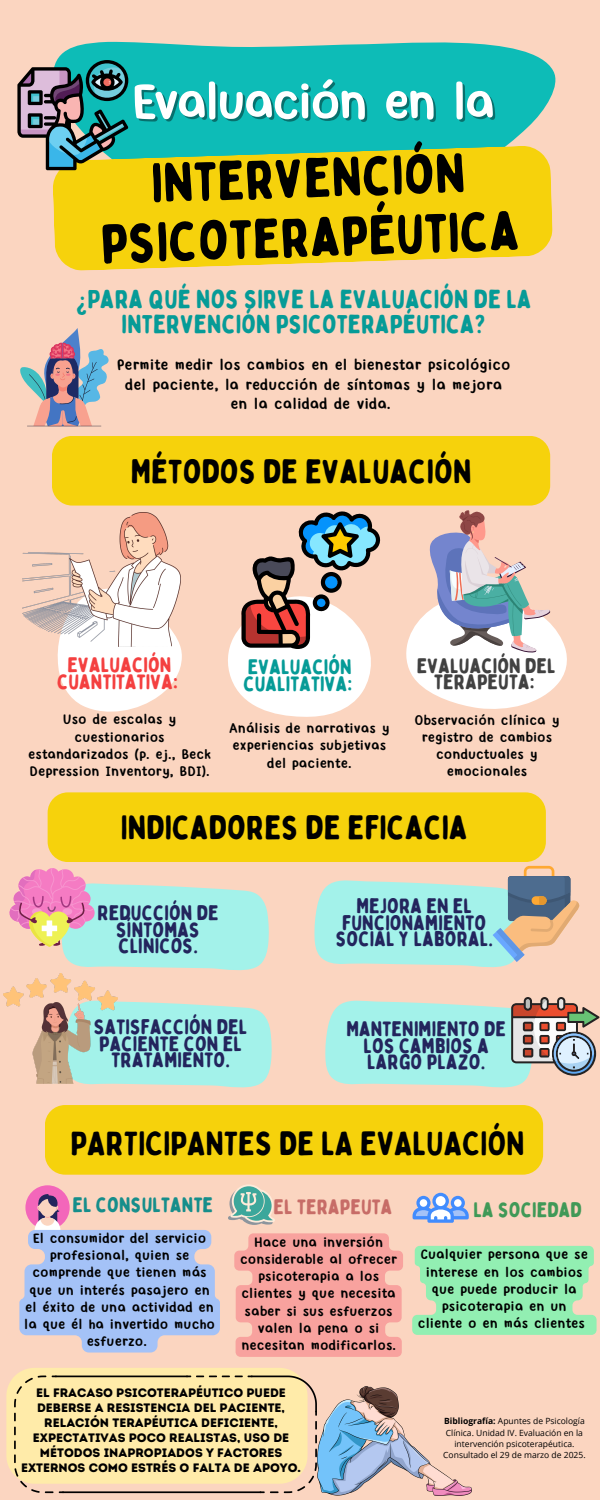
<style>
.page{position:relative;width:600px;height:1500px;background:#fbd5c0}
.page>*{position:absolute;margin:0;border:0;box-sizing:border-box;transform-origin:0 0}
.t1{font:54.9px/59.2px "Bobby Jones Soft";color:#000;text-align:center}
.t2{font:700 53px "Yvesyvesdrawing";letter-spacing:-.06em;color:#fff}
.t3{font:33.7px "Bobby Jones Soft";color:#000}
.t4{font:26px/24.8px "Bobby Jones Soft";color:#069b97;text-align:center}
.t5{font:21px/16.5px "Bobby Jones Soft";color:#23255d;text-align:center}
.t6{font:21px/16.5px "Bobby Jones Soft";color:#414141;text-align:center}
.t7{font:21px/16.5px "Bobby Jones Soft";color:#f44040;text-align:center}
.t8{font:21px/16.5px "Bobby Jones Soft";color:#069b97}
.t9{font:21px "Bobby Jones Soft";color:#168e8b}
.t10{font:21px "Bobby Jones Soft";color:#c76c67}
.t11{font:21px "Bobby Jones Soft";color:#409957}
.t12{font:700 15.9px/19.5px "Yvesyvesdrawing";color:#000;text-align:center}
.t13{font:700 14.4px/17.2px "Yvesyvesdrawing";color:#000;text-align:center}
.t14{font:12.2px/15px "Intro Rust Base";color:#000;text-align:center}
.t15{font:8.5px/11.4px "Open Sans";color:#000;text-align:center}
.s1{font-weight:700}
</style>
<div class="page">
<svg style="left:57px;top:647px;width:125px;height:65px"></svg>
<svg style="left:406px;top:611px;width:161px;height:98px;fill:#fff"></svg>
<div style="left:52px;top:436px;width:498px;height:70px;background:#f6d20c;border-radius:20px"></div>
<svg style="left:47px;top:41px;width:509px;height:130px;background:#21beb7"></svg>
<svg style="left:53px;top:146px;width:500px;height:125px;background:#ecd121"></svg>
<svg style="left:20px;top:328px;width:89px;height:99px"></svg>
<div style="left:48px;top:792px;width:498px;height:70px;background:#f6d20c;border-radius:20px"></div>
<svg style="left:89px;top:999px;width:183px;height:89px;background:#adeee4"></svg>
<div style="left:45px;top:1105px;width:498px;height:70px;background:#f6d20c;border-radius:20px"></div>
<svg style="left:6px;top:1368px;width:311px;height:125px;background:#f7e1a6"></svg>
<img style="left:22px;top:513px;width:159px;height:134px">
<svg style="left:228px;top:511px;width:153px;height:206px"></svg>
<svg style="left:429px;top:510px;width:121px;height:142px"></svg>
<svg style="left:9px;top:868px;width:260px;height:106px"></svg>
<svg style="left:314px;top:866px;width:266px;height:102px"></svg>
<img style="left:3px;top:974px;width:114px;height:110px">
<svg style="left:325px;top:997px;width:275px;height:91px"></svg>
<div style="left:25px;top:1185px;width:45px;height:45px;background:#f366ba;border-radius:50%"></div>
<svg style="left:228px;top:1184px;width:47px;height:41px"></svg>
<svg style="left:413px;top:1193px;width:56px;height:30px"></svg>
<img style="left:317px;top:1386px;width:154px;height:110px">
<svg style="left:17px;top:60px;width:111px;height:110px;background:#658684"></svg>
<svg style="left:19px;top:1193px;width:201px;height:160px"></svg>
<svg style="left:234px;top:1233px;width:169px;height:124px;background:#f8a6a0"></svg>
<svg style="left:412px;top:1246px;width:185px;height:89px;background:#9cecb3"></svg>
<h5 class="t2" style="left:131px;top:79px;width:366px">Evaluación en la</h5>
<h1 class="t1" style="left:98px;top:157px;width:421px;rotate:-2deg">INTERVENCIÓN<br>PSICOTERAPÉUTICA</h1>
<p class="t4" style="left:76px;top:287px;width:457px">¿PARA QUÉ NOS SIRVE LA EVALUACIÓN DE LA<br>INTERVENCIÓN PSICOTERAPÉUTICA?</p>
<p class="t12" style="left:117px;top:357px;width:395px">Permite medir los cambios en el bienestar psicológico del paciente, la reducción de síntomas y la mejora en la calidad de vida.</p>
<p class="t3" style="left:131px;top:451px;width:343px">MÉTODOS DE EVALUACIÓN</p>
<p class="t7" style="left:57px;top:657px;width:122px">EVALUACIÓN<br>CUANTITATIVA:</p>
<h4 class="t8" style="left:243px;top:659px;width:110px">EVALUACIÓN<br>CUALITATIVA:</h4>
<p class="t6" style="left:417px;top:657px;width:140px">EVALUACIÓN DEL<br>TERAPEUTA:</p>
<p class="t13" style="left:414px;top:712px;width:147px">Observación clínica y registro de cambios conductuales y emocionales</p>
<h6 class="t3" style="left:121px;top:807px;width:349px">INDICADORES DE EFICACIA</h6>
<h2 class="t13" style="left:28px;top:712px;width:184px">Uso de escalas y cuestionarios estandarizados (p. ej., Beck<br>Depression Inventory, BDI).</h2>
<p class="t13" style="left:229px;top:721px;width:162px">Análisis de narrativas y experiencias subjetivas del paciente.</p>
<p class="t5" style="left:97px;top:905px;width:123px">REDUCCIÓN DE<br>SÍNTOMAS<br>CLÍNICOS.</p>
<h6 class="t5" style="left:336px;top:898px;width:159px">MEJORA EN EL<br>FUNCIONAMIENTO<br>SOCIAL Y LABORAL.</h6>
<p class="t5" style="left:94px;top:1019px;width:155px">SATISFACCIÓN DEL<br>PACIENTE CON EL<br>TRATAMIENTO.</p>
<h6 class="t5" style="left:346px;top:1021px;width:161px">MANTENIMIENTO DE<br>LOS CAMBIOS A<br>LARGO PLAZO.</h6>
<p class="t3" style="left:70px;top:1122px;width:456px">PARTICIPANTES DE LA EVALUACIÓN</p>
<p class="t9" style="left:73px;top:1192px;width:142px">EL CONSULTANTE</p>
<p class="t13" style="left:24px;top:1231px;width:192px">El consumidor del servicio profesional, quien se comprende que tienen más que un interés pasajero en el éxito de una actividad en la que él ha invertido mucho esfuerzo.</p>
<h4 class="t10" style="left:274px;top:1194px;width:120px">EL TERAPEUTA</h4>
<p class="t13" style="left:240px;top:1235px;width:159px">Hace una inversión considerable al ofrecer psicoterapia a los clientes y que necesita saber si sus esfuerzos valen la pena o si necesitan modificarlos.</p>
<h6 class="t14" style="left:21px;top:1386px;width:281px">EL FRACASO PSICOTERAPÉUTICO PUEDE DEBERSE A RESISTENCIA DEL PACIENTE, RELACIÓN TERAPÉUTICA DEFICIENTE, EXPECTATIVAS POCO REALISTAS, USO DE MÉTODOS INAPROPIADOS Y FACTORES EXTERNOS COMO ESTRÉS O FALTA DE APOYO.</h6>
<p class="t11" style="left:474px;top:1197px;width:110px">LA SOCIEDAD</p>
<p class="t13" style="left:418px;top:1247px;width:172px">Cualquier persona que se interese en los cambios que puede producir la psicoterapia en un cliente o en más clientes</p>
<p class="t15" style="left:443px;top:1415px;width:144px"><span class="s1">Bibliografía:</span> Apuntes de Psicología Clínica. Unidad IV. Evaluación en la intervención psicoterapéutica.<br>Consultado el 29 de marzo de 2025.</p>
</div>
